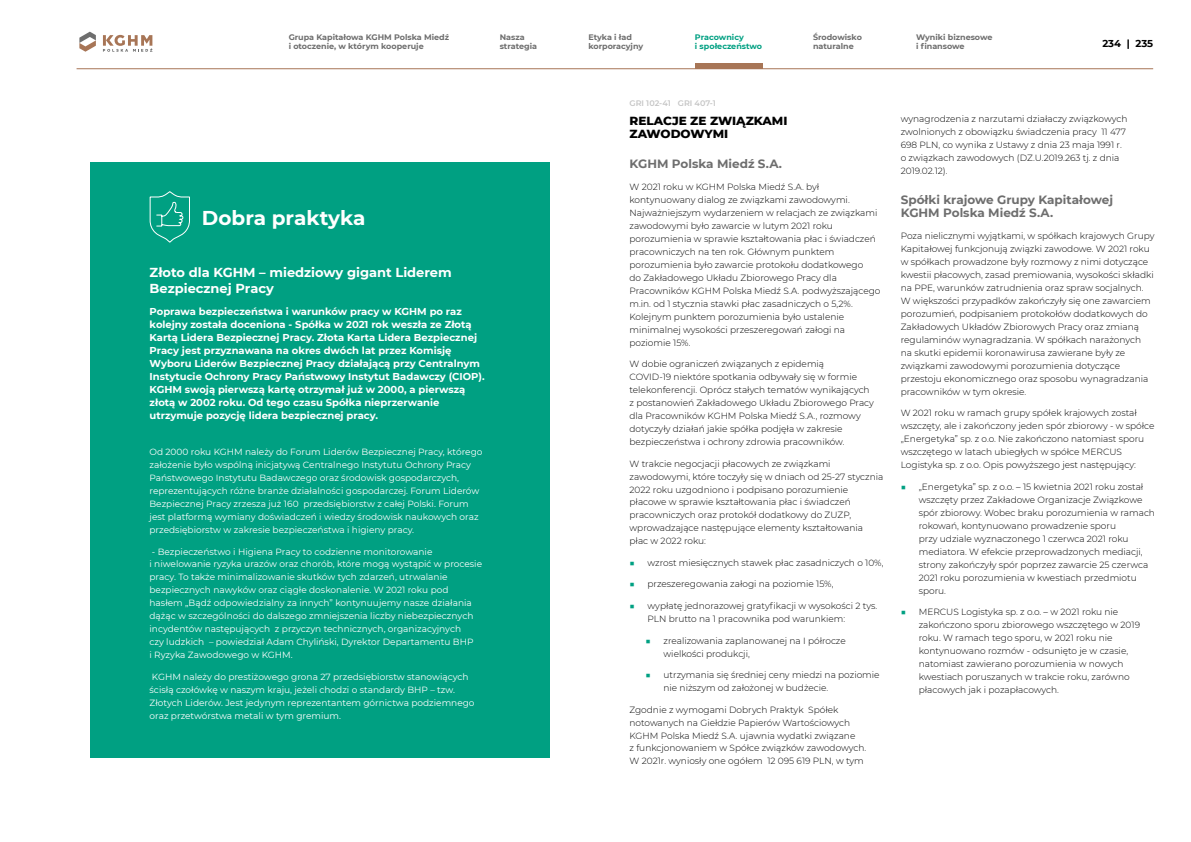
<style>
.page{position:relative;width:1191px;height:842px;background:#fff}
.page>*{position:absolute;margin:0;border:0;box-sizing:border-box;transform-origin:0 0}
.t1{font:700 20px "Montserrat";color:#fff}
.t2{font:700 13px/16px "Montserrat";color:#fff}
.t3{font:700 12px/13px "Montserrat";color:#6e6e6e}
.t4{font:800 12px/13px "Montserrat";color:#000}
.t5{font:700 10px/13px "Montserrat";color:#fff}
.t6{font:700 10px "Montserrat";color:#000}
.t7{font:300 9px/13px "Montserrat";color:#000}
.t8{font:9px/13px "Montserrat";color:#fff}
.t9{font:700 8px/9.6px "Montserrat";color:#6e6e6e}
.t10{font:700 8px/9.6px "Montserrat";color:#00a082}
.t11{font:600 8px "Montserrat";color:#c5c5c5}
.s1{color:#00a082}
</style>
<div class="page">
<div style="left:91px;top:162px;width:459px;height:596px;background:#00a082"></div>
<svg style="left:149px;top:191px;width:41px;height:52px"></svg>
<hr style="left:77px;top:68px;width:1076px;height:1px;background:#a77556">
<svg style="left:79px;top:32px;width:73px;height:20px"></svg>
<div style="left:695px;top:64px;width:67px;height:5px;background:#a77556"></div>
<p class="t9" style="left:499px;top:32px;width:39px">Nasza strategia</p>
<p class="t9" style="left:588px;top:32px;width:56px">Etyka i ład korporacyjny</p>
<p class="t9" style="left:813px;top:32px;width:50px">Środowisko naturalne</p>
<p class="t9" style="left:916px;top:32px;width:78px">Wyniki biznesowe i finansowe</p>
<p class="t6" style="left:1102px;top:36px;width:52px">234 | 235</p>
<p class="t9" style="left:289px;top:32px;width:162px">Grupa Kapitałowa KGHM Polska Miedź i otoczenie, w którym kooperuje</p>
<p class="t10" style="left:695px;top:32px;width:69px">Pracownicy<br>i społeczeństwo</p>
<h1 class="t1" style="left:202px;top:204px;width:165px">Dobra praktyka</h1>
<h2 class="t2" style="left:150px;top:264px;width:304px">Złoto dla KGHM – miedziowy gigant Liderem<br>Bezpiecznej Pracy</h2>
<p class="t5" style="left:150px;top:304px;width:337px">Poprawa bezpieczeństwa i warunków pracy w KGHM po raz kolejny została doceniona - Spółka w 2021 rok weszła ze Złotą Kartą Lidera Bezpiecznej Pracy. Złota Karta Lidera Bezpiecznej Pracy jest przyznawana na okres dwóch lat przez Komisję Wyboru Liderów Bezpiecznej Pracy działającą przy Centralnym Instytucie Ochrony Pracy Państwowy Instytut Badawczy (CIOP).<br>KGHM swoją pierwszą kartę otrzymał już w 2000, a pierwszą złotą w 2002 roku. Od tego czasu Spółka nieprzerwanie utrzymuje pozycję lidera bezpiecznej pracy.</p>
<p class="t8" style="left:149px;top:445px;width:334px">Od 2000 roku KGHM należy do Forum Liderów Bezpiecznej Pracy, którego założenie było wspólną inicjatywą Centralnego Instytutu Ochrony Pracy Państwowego Instytutu Badawczego oraz środowisk gospodarczych, reprezentujących różne branże działalności gospodarczej. Forum Liderów Bezpiecznej Pracy zrzesza już 160 przedsiębiorstw z całej Polski. Forum jest platformą wymiany doświadczeń i wiedzy środowisk naukowych oraz przedsiębiorstw w zakresie bezpieczeństwa i higieny pracy.</p>
<p class="t8" style="left:149px;top:544px;width:334px">- Bezpieczeństwo i Higiena Pracy to codzienne monitorowanie<br>i niwelowanie ryzyka urazów oraz chorób, które mogą wystąpić w procesie pracy. To także minimalizowanie skutków tych zdarzeń, utrwalanie bezpiecznych nawyków oraz ciągłe doskonalenie. W 2021 roku pod hasłem „Bądź odpowiedzialny za innych” kontynuujemy nasze działania dążąc w szczególności do dalszego zmniejszenia liczby niebezpiecznych incydentów następujących z przyczyn technicznych, organizacyjnych<br>czy ludzkich – powiedział Adam Chyliński, Dyrektor Departamentu BHP<br>i Ryzyka Zawodowego w KGHM.</p>
<p class="t8" style="left:149px;top:670px;width:326px">KGHM należy do prestiżowego grona 27 przedsiębiorstw stanowiących ścisłą czołówkę w naszym kraju, jeżeli chodzi o standardy BHP – tzw.<br>Złotych Liderów. Jest jedynym reprezentantem górnictwa podziemnego oraz przetwórstwa metali w tym gremium.</p>
<p class="t11" style="left:629px;top:98px;width:88px">GRI 102-41 GRI 407-1</p>
<h3 class="t4" style="left:629px;top:114px;width:159px">RELACJE ZE ZWIĄZKAMI<br>ZAWODOWYMI</h3>
<h3 class="t3" style="left:629px;top:157px;width:154px">KGHM Polska Miedź S.A.</h3>
<p class="t7" style="left:629px;top:180px;width:252px">W 2021 roku w KGHM Polska Miedź S.A. był kontynuowany dialog ze związkami zawodowymi.<br>Najważniejszym wydarzeniem w relacjach ze związkami zawodowymi było zawarcie w lutym 2021 roku porozumienia w sprawie kształtowania płac i świadczeń pracowniczych na ten rok. Głównym punktem porozumienia było zawarcie protokołu dodatkowego<br>do Zakładowego Układu Zbiorowego Pracy dla Pracowników KGHM Polska Miedź S.A. podwyższającego m.in. od 1 stycznia stawki płac zasadniczych o 5,2%.<br>Kolejnym punktem porozumienia było ustalenie minimalnej wysokości przeszeregowań załogi na poziomie 15%.</p>
<p class="t7" style="left:629px;top:357px;width:246px">W dobie ograniczeń związanych z epidemią<br>COVID-19 niektóre spotkania odbywały się w formie telekonferencji. Oprócz stałych tematów wynikających z postanowień Zakładowego Układu Zbiorowego Pracy dla Pracowników KGHM Polska Miedź S.A., rozmowy dotyczyły działań jakie spółka podjęła w zakresie bezpieczeństwa i ochrony zdrowia pracowników.</p>
<p class="t7" style="left:629px;top:456px;width:255px">W trakcie negocjacji płacowych ze związkami zawodowymi, które toczyły się w dniach od 25-27 stycznia 2022 roku uzgodniono i podpisano porozumienie płacowe w sprawie kształtowania płac i świadczeń pracowniczych oraz protokół dodatkowy do ZUZP, wprowadzające następujące elementy kształtowania płac w 2022 roku:</p>
<p class="t7" style="left:629px;top:556px;width:256px"><span class="s1">■</span> wzrost miesięcznych stawek płac zasadniczych o 10%,</p>
<p class="t7" style="left:629px;top:577px;width:206px"><span class="s1">■</span> przeszeregowania załogi na poziomie 15%,</p>
<p class="t7" style="left:647px;top:599px;width:231px;text-indent:-18px"><span class="s1">■</span> wypłatę jednorazowej gratyfikacji w wysokości 2 tys.<br>PLN brutto na 1 pracownika pod warunkiem:</p>
<p class="t7" style="left:663px;top:633px;width:184px;text-indent:-18px"><span class="s1">■</span> zrealizowania zaplanowanej na I półrocze wielkości produkcji,</p>
<p class="t7" style="left:663px;top:668px;width:217px;text-indent:-18px"><span class="s1">■</span> utrzymania się średniej ceny miedzi na poziomie nie niższym od założonej w budżecie.</p>
<p class="t7" style="left:629px;top:702px;width:238px">Zgodnie z wymogami Dobrych Praktyk Spółek notowanych na Giełdzie Papierów Wartościowych KGHM Polska Miedź S.A. ujawnia wydatki związane<br>z funkcjonowaniem w Spółce związków zawodowych.<br>W 2021r. wyniosły one ogółem 12 095 619 PLN, w tym</p>
<p class="t7" style="left:900px;top:112px;width:228px">wynagrodzenia z narzutami działaczy związkowych zwolnionych z obowiązku świadczenia pracy 11 477<br>698 PLN, co wynika z Ustawy z dnia 23 maja 1991 r. o związkach zawodowych (DZ.U.2019.263 tj. z dnia 2019.02.12).</p>
<h3 class="t3" style="left:900px;top:193px;width:214px">Spółki krajowe Grupy Kapitałowej<br>KGHM Polska Miedź S.A.</h3>
<p class="t7" style="left:900px;top:229px;width:255px">Poza nielicznymi wyjątkami, w spółkach krajowych Grupy Kapitałowej funkcjonują związki zawodowe. W 2021 roku w spółkach prowadzone były rozmowy z nimi dotyczące kwestii płacowych, zasad premiowania, wysokości składki na PPE, warunków zatrudnienia oraz spraw socjalnych.<br>W większości przypadków zakończyły się one zawarciem porozumień, podpisaniem protokołów dodatkowych do Zakładowych Układów Zbiorowych Pracy oraz zmianą regulaminów wynagradzania. W spółkach narażonych na skutki epidemii koronawirusa zawierane były ze związkami zawodowymi porozumienia dotyczące przestoju ekonomicznego oraz sposobu wynagradzania pracowników w tym okresie.</p>
<p class="t7" style="left:900px;top:406px;width:255px">W 2021 roku w ramach grupy spółek krajowych został wszczęty, ale i zakończony jeden spór zbiorowy - w spółce „Energetyka” sp. z o.o. Nie zakończono natomiast sporu wszczętego w latach ubiegłych w spółce MERCUS Logistyka sp. z o.o. Opis powyższego jest następujący:</p>
<p class="t7" style="left:918px;top:480px;width:238px;text-indent:-18px"><span class="s1">■</span> „Energetyka” sp. z o.o. – 15 kwietnia 2021 roku został wszczęty przez Zakładowe Organizacje Związkowe spór zbiorowy. Wobec braku porozumienia w ramach rokowań, kontynuowano prowadzenie sporu<br>przy udziale wyznaczonego 1 czerwca 2021 roku mediatora. W efekcie przeprowadzonych mediacji, strony zakończyły spór poprzez zawarcie 25 czerwca 2021 roku porozumienia w kwestiach przedmiotu sporu.</p>
<p class="t7" style="left:918px;top:605px;width:223px;text-indent:-18px"><span class="s1">■</span> MERCUS Logistyka sp. z o.o. – w 2021 roku nie zakończono sporu zbiorowego wszczętego w 2019 roku. W ramach tego sporu, w 2021 roku nie kontynuowano rozmów - odsunięto je w czasie, natomiast zawierano porozumienia w nowych kwestiach poruszanych w trakcie roku, zarówno płacowych jak i pozapłacowych.</p>
</div>
